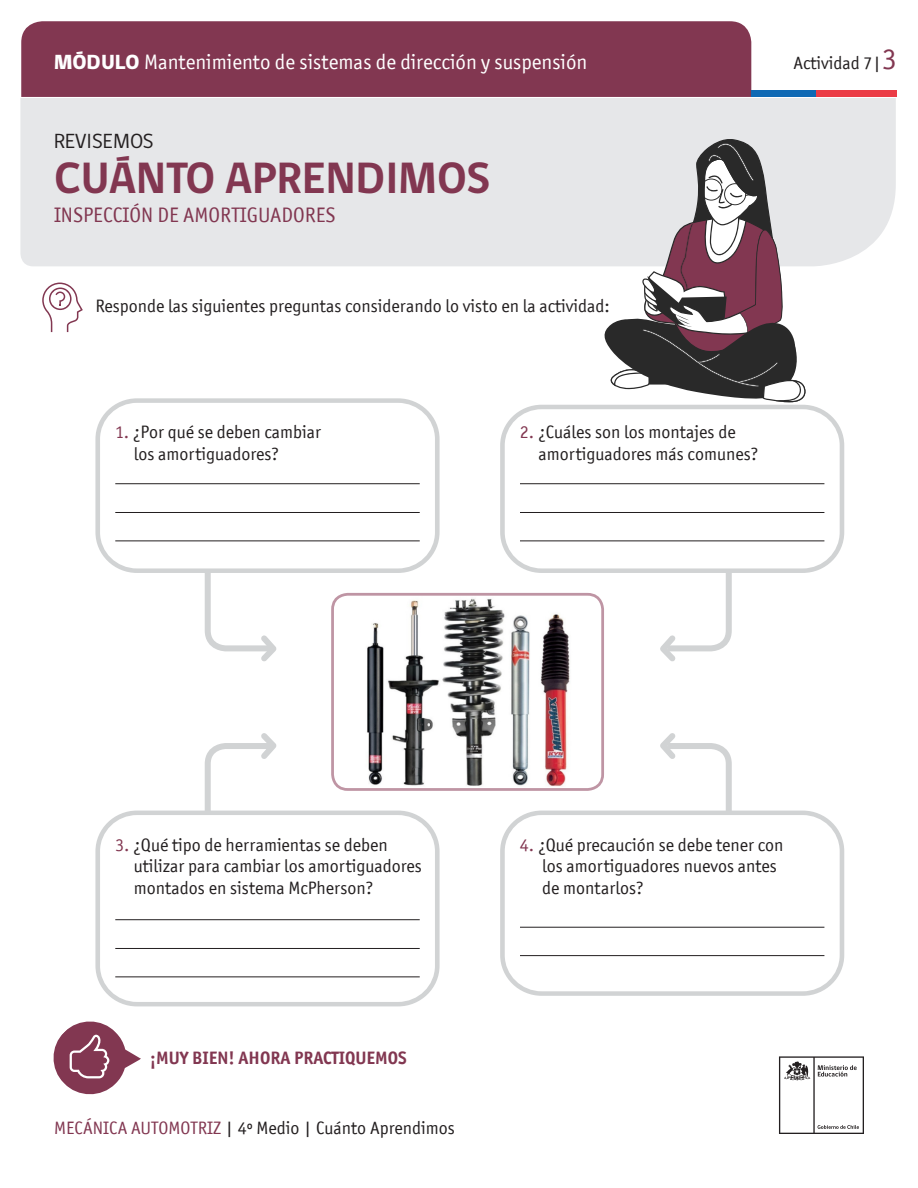
<style>
.page{position:relative;width:918px;height:1188px;background:#fff}
.page>*{position:absolute;margin:0;border:0;box-sizing:border-box;transform-origin:0 0}
.t1{font:700 45px "gob CL";color:#823751}
.t2{font:21px "Officina San ITC";color:#fff}
.t3{font:21px "Officina San ITC";color:#823751}
.t4{font:21px "gob CL";color:#231f20}
.t5{font:18px/21.6px "Officina San ITC";color:#231f20}
.t6{font:700 18px "Officina San ITC";color:#823751}
.s1{font-family:"gob CL";font-weight:800}
.s2{font-size:30px;color:#823751}
.s3{color:#823751}
</style>
<div class="page">
<div style="left:21px;top:21px;width:730px;height:76px;background:#823751"></div>
<div style="left:751px;top:90px;width:65px;height:7px;background:#0f69b4"></div>
<div style="left:816px;top:90px;width:81px;height:7px;background:#eb3c46"></div>
<svg style="left:779px;top:1056px;width:85px;height:78px"></svg>
<div style="left:20px;top:98px;width:876px;height:168px;background:#e6e7e9"></div>
<svg style="left:95px;top:811px;width:345px;height:195px"></svg>
<hr style="left:115px;top:948px;width:305px;height:1px;background:#231f20">
<hr style="left:115px;top:977px;width:305px;height:1px;background:#231f20">
<hr style="left:115px;top:919px;width:305px;height:1px;background:#231f20">
<svg style="left:500px;top:811px;width:344px;height:185px"></svg>
<hr style="left:520px;top:927px;width:304px;height:1px;background:#231f20">
<hr style="left:520px;top:955px;width:304px;height:1px;background:#231f20">
<svg style="left:53px;top:1021px;width:88px;height:74px"></svg>
<svg style="left:42px;top:283px;width:41px;height:49px"></svg>
<svg style="left:95px;top:398px;width:345px;height:175px"></svg>
<hr style="left:115px;top:512px;width:305px;height:1px;background:#231f20">
<hr style="left:115px;top:541px;width:305px;height:1px;background:#231f20">
<hr style="left:115px;top:483px;width:305px;height:1px;background:#231f20">
<svg style="left:500px;top:405px;width:344px;height:168px"></svg>
<hr style="left:520px;top:512px;width:304px;height:1px;background:#231f20">
<hr style="left:520px;top:541px;width:304px;height:1px;background:#231f20">
<hr style="left:520px;top:483px;width:304px;height:1px;background:#231f20">
<svg style="left:655px;top:566px;width:80px;height:96px"></svg>
<svg style="left:202px;top:733px;width:80px;height:85px"></svg>
<svg style="left:202px;top:566px;width:80px;height:96px"></svg>
<svg style="left:655px;top:733px;width:80px;height:85px"></svg>
<img style="left:367px;top:598px;width:203px;height:189px">
<div style="left:331px;top:593px;width:273px;height:198px;border:3px solid #bf95a4;border-radius:15px"></div>
<svg style="left:602px;top:137px;width:204px;height:266px"></svg>
<p class="t2" style="left:54px;top:50px;width:535px"><span class="s1">MÓDULO</span> Mantenimiento de sistemas de dirección y suspensión</p>
<p class="t5" style="left:794px;top:52px;width:105px">Actividad 7|<span class="s2">3</span></p>
<p class="t4" style="left:54px;top:127px;width:101px">REVISEMOS</p>
<p class="t1" style="left:54px;top:148px;width:438px">CUÁNTO APRENDIMOS</p>
<p class="t3" style="left:54px;top:203px;width:283px">INSPECCIÓN DE AMORTIGUADORES</p>
<p class="t5" style="left:95px;top:295px;width:516px">Responde las siguientes preguntas considerando lo visto en la actividad:</p>
<p class="t5" style="left:115px;top:421px;width:207px"><span class="s3">1.</span> ¿Por qué se deben cambiar</p>
<p class="t5" style="left:134px;top:443px;width:147px">los amortiguadores?</p>
<p class="t5" style="left:539px;top:421px;width:221px;text-indent:-19px"><span class="s3">2.</span> ¿Cuáles son los montajes de amortiguadores más comunes?</p>
<p class="t5" style="left:134px;top:834px;width:290px;text-indent:-19px"><span class="s3">3.</span> ¿Qué tipo de herramientas se deben utilizar para cambiar los amortiguadores montados en sistema McPherson?</p>
<p class="t5" style="left:542px;top:834px;width:243px;text-indent:-22px"><span class="s3">4.</span> ¿Qué precaución se debe tener con los amortiguadores nuevos antes de montarlos?</p>
<p class="t6" style="left:150px;top:1047px;width:258px">¡MUY BIEN! AHORA PRACTIQUEMOS</p>
<p class="t5" style="left:54px;top:1117px;width:402px"><span class="s3">MECÁNICA AUTOMOTRIZ</span> | 4º Medio | Cuánto Aprendimos</p>
</div>
